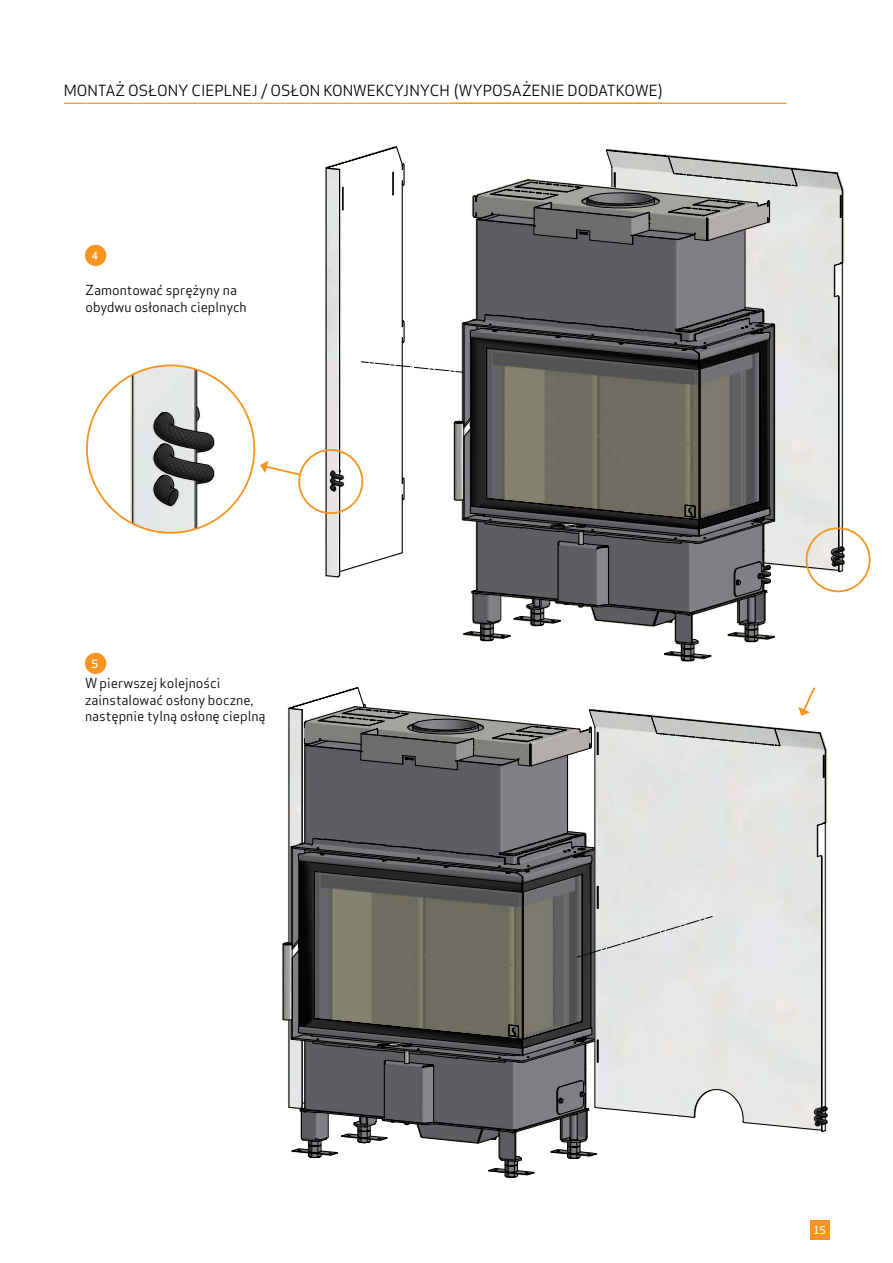
<style>
.page{position:relative;width:893px;height:1263px;background:#fff}
.page>*{position:absolute;margin:0;border:0;box-sizing:border-box;transform-origin:0 0}
.t1{font:15px "Apex Sans";color:#000}
.t2{font:13.5px/16.2px "Apex Sans";color:#000}
.t3{font:11.85px "Arial";color:#000}
.t4{font:500 11.25px "Apex Sans";color:#fff}
.t5{font:500 10.5px "Apex Sans";color:#fff}
</style>
<div class="page">
<svg style="left:414px;top:149px;width:431px;height:513px"></svg>
<svg style="left:315px;top:102px;width:97px;height:476px"></svg>
<div style="left:85px;top:245px;width:21px;height:21px;background:#f7941e;border-radius:50%"></div>
<div style="left:85px;top:653px;width:21px;height:21px;background:#f7941e;border-radius:50%"></div>
<svg style="left:87px;top:367px;width:167px;height:166px"></svg>
<div style="left:298px;top:449px;width:65px;height:65px;border:2px solid #f7941e;border-radius:50%"></div>
<svg style="left:260px;top:460px;width:42px;height:17px"></svg>
<svg style="left:282px;top:686px;width:295px;height:492px"></svg>
<svg style="left:577px;top:687px;width:251px;height:472px"></svg>
<div style="left:806px;top:527px;width:65px;height:65px;border:2px solid #f7941e;border-radius:50%"></div>
<div style="left:810px;top:1220px;width:19px;height:20px;background:#f7941e"></div>
<hr style="left:64px;top:103px;width:723px;height:1px;background:#f7941e">
<p class="t1" style="left:64px;top:79px;width:600px">MONTAŻ OSŁONY CIEPLNEJ / OSŁON KONWEKCYJNYCH (WYPOSAŻENIE DODATKOWE)</p>
<p class="t4" style="left:91px;top:246px;width:8px">4</p>
<p class="t2" style="left:85px;top:281px;width:163px">Zamontować sprężyny na obydwu osłonach cieplnych</p>
<p class="t4" style="left:91px;top:653px;width:8px">5</p>
<p class="t3" style="left:86px;top:696px;width:23px">STI:</p>
<p class="t2" style="left:85px;top:674px;width:182px">W pierwszej kolejności zainstalować osłony boczne, następnie tylną osłonę cieplną</p>
<p class="t5" style="left:813px;top:1221px;width:14px">15</p>
</div>
